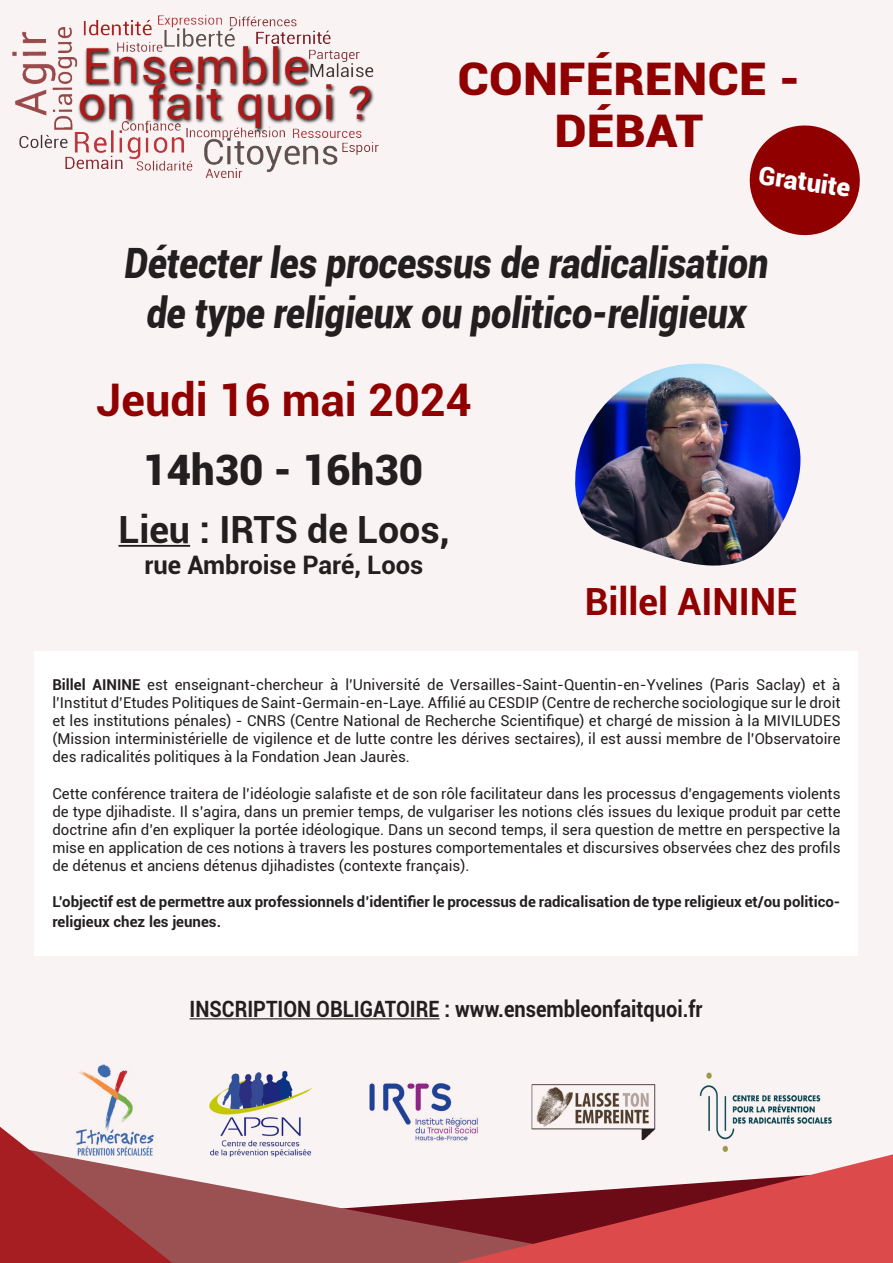
<style>
.page{position:relative;width:893px;height:1263px;background:#fff}
.page>*{position:absolute;margin:0;border:0;box-sizing:border-box;transform-origin:0 0}
.t1{font:900 45px/52.5px "Roboto";color:#900000;text-align:center;scale:1.1 1}
.t2{font:700 45px "Roboto";color:#900000}
.t3{font:900 42px "Roboto";color:#231f20}
.t4{font:italic 900 41.85px "Roboto";color:#231f20;scale:.86 1}
.t5{font:700 37.5px "Roboto";color:#231f20}
.t6{font:700 37.5px "Roboto";color:#900000}
.t7{font:700 25.5px "Roboto";color:#231f20}
.t8{font:900 25.5px "Roboto";color:#fff}
.t9{font:700 22.5px "Roboto";color:#231f20;scale:.89 1}
.t10{font:15px/18px "Roboto";color:#231f20;text-align:justify}
.t11{font:700 15px/19.8px "Roboto";color:#231f20}
.s1{font-weight:700}
</style>
<div class="page">
<div style="left:0;top:0;width:893px;height:1154px;background:#f9f3f3"></div>
<hr style="left:190px;top:1018px;width:250px;height:1px;background:#231f20">
<svg style="left:172px;top:1144px;width:416px;height:119px;fill:#9b5052"></svg>
<svg style="left:0;top:1127px;width:172px;height:136px"></svg>
<svg style="left:458px;top:1154px;width:435px;height:109px;fill:#dc4a4b"></svg>
<hr style="left:118px;top:545px;width:72px;height:2px;background:#231f20">
<img style="left:573px;top:364px;width:229px;height:202px">
<svg style="left:746px;top:122px;width:117px;height:117px"></svg>
<img style="left:8px;top:13px;width:371px;height:167px">
<div style="left:35px;top:651px;width:823px;height:304px;background:#fff"></div>
<p class="t1" style="left:457px;top:51px;width:313px">CONFÉRENCE -<br>DÉBAT</p>
<p class="t8" style="left:761px;top:157px;width:94px;rotate:8deg">Gratuite</p>
<p class="t4" style="left:125px;top:234px;width:750px">Détecter les processus de radicalisation</p>
<p class="t4" style="left:147px;top:283px;width:699px">de type religieux ou politico-religieux</p>
<p class="t2" style="left:96px;top:369px;width:376px">Jeudi 16 mai 2024</p>
<p class="t3" style="left:142px;top:440px;width:282px">14h30 - 16h30</p>
<p class="t5" style="left:118px;top:503px;width:332px">Lieu : IRTS de Loos,</p>
<p class="t7" style="left:145px;top:547px;width:280px">rue Ambroise Paré, Loos</p>
<p class="t6" style="left:585px;top:575px;width:214px">Billel AININE</p>
<p class="t10" style="left:52px;top:675px;width:790px"><span class="s1">Billel AININE</span> est enseignant-chercheur à l’Université de Versailles-Saint-Quentin-en-Yvelines (Paris Saclay) et à l’Institut d’Etudes Politiques de Saint-Germain-en-Laye. Affilié au CESDIP (Centre de recherche sociologique sur le droit et les institutions pénales) - CNRS (Centre National de Recherche Scientifique) et chargé de mission à la MIVILUDES (Mission interministérielle de vigilence et de lutte contre les dérives sectaires), il est aussi membre de l’Observatoire des radicalités politiques à la Fondation Jean Jaurès.</p>
<p class="t10" style="left:52px;top:784px;width:790px">Cette conférence traitera de l’idéologie salafiste et de son rôle facilitateur dans les processus d’engagements violents de type djihadiste. Il s’agira, dans un premier temps, de vulgariser les notions clés issues du lexique produit par cette doctrine afin d’en expliquer la portée idéologique. Dans un second temps, il sera question de mettre en perspective la mise en application de ces notions à travers les postures comportementales et discursives observées chez des profils de détenus et anciens détenus djihadistes (contexte français).</p>
<p class="t11" style="left:52px;top:891px;width:790px">L’objectif est de permettre aux professionnels d’identifier le processus de radicalisation de type religieux et/ou politico&shy;religieux chez les jeunes.</p>
<p class="t9" style="left:190px;top:993px;width:578px">INSCRIPTION OBLIGATOIRE : www.ensembleonfaitquoi.fr</p>
</div>
